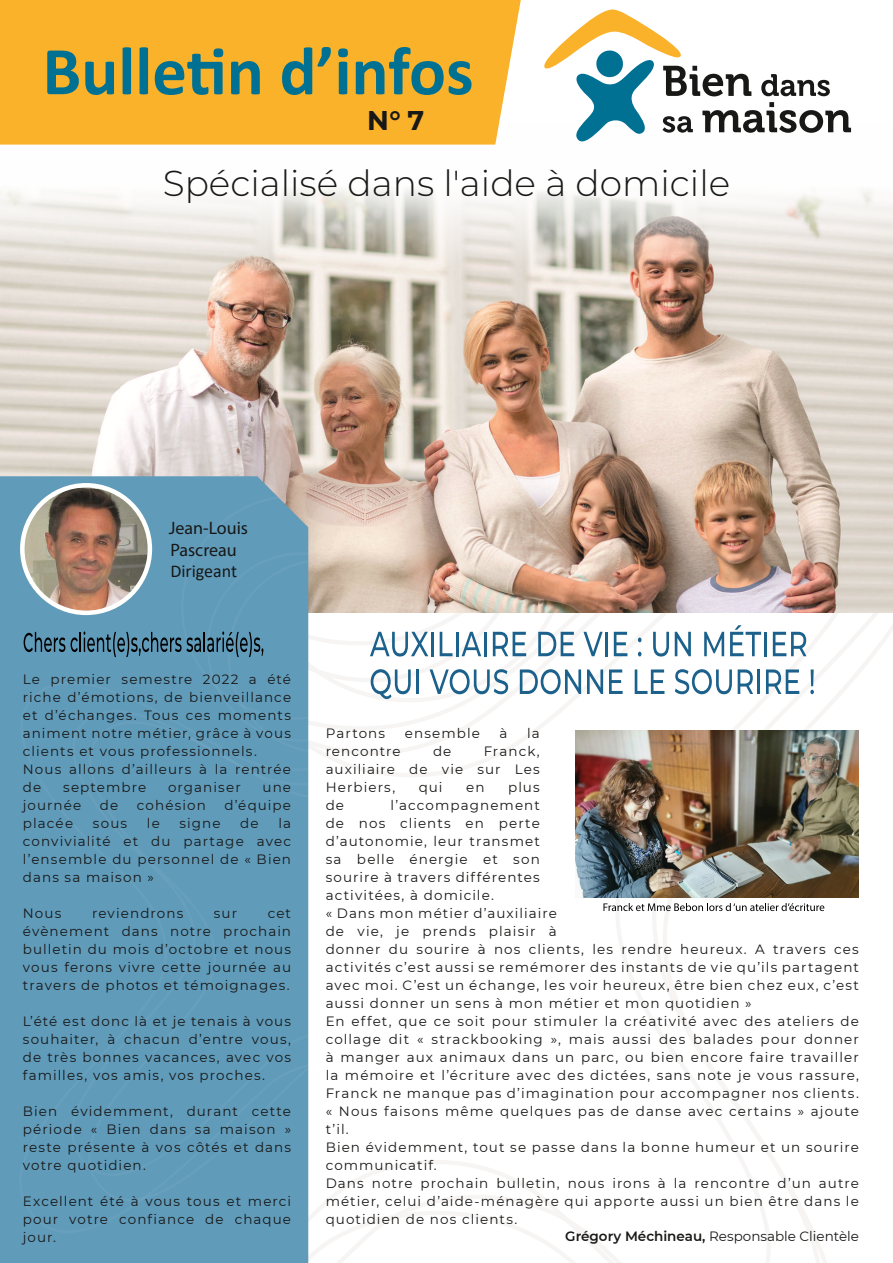
<style>
.page{position:relative;width:893px;height:1263px;background:#fff}
.page>*{position:absolute;margin:0;border:0;box-sizing:border-box;transform-origin:0 0}
.t1{font:700 69px "Calibri";color:#007193}
.t2{font:300 36px "Montserrat";color:#181817}
.t3{font:700 27px "Montserrat";color:#181817}
.t4{font:18px "Myriad Pro";color:#181817}
.t5{font:18px "Calibri";color:#181817}
.Paragraphe_aligné{font:13.5px/18px "Montserrat";letter-spacing:.08em;color:#181817;text-align:justify}
.Paragraphe_aligné-2{font:13.5px "Montserrat";color:#181817}
.s1{font-weight:600}
</style>
<div class="page">
<svg style="left:308px;top:612px;width:585px;height:651px"></svg>
<svg style="left:308px;top:612px;width:250px;height:45px"></svg>
<img style="left:0;top:128px;width:893px;height:484px">
<div style="left:0;top:0;width:521px;height:145px;background:#fab22a"></div>
<div style="left:0;top:476px;width:308px;height:787px;background:#609bba"></div>
<div style="left:18px;top:570px;width:290px;height:664px;background:#609bba"></div>
<img style="left:22px;top:485px;width:128px;height:128px;border-radius:64px">
<div style="left:20px;top:483px;width:132px;height:132px;border:4px solid #fffffe;border-radius:50%"></div>
<svg style="left:539px;top:10px;width:312px;height:137px"></svg>
<svg style="left:370px;top:632px;width:58px;height:24px"></svg>
<hr style="left:431px;top:632px;width:3px;height:24px;background:#1c618c">
<svg style="left:440px;top:632px;width:12px;height:24px"></svg>
<hr style="left:456px;top:632px;width:2px;height:24px;background:#1c618c">
<svg style="left:462px;top:632px;width:19px;height:24px"></svg>
<hr style="left:484px;top:632px;width:3px;height:24px;background:#1c618c">
<svg style="left:493px;top:632px;width:33px;height:24px"></svg>
<svg style="left:538px;top:632px;width:36px;height:24px"></svg>
<svg style="left:583px;top:632px;width:20px;height:24px"></svg>
<hr style="left:605px;top:632px;width:3px;height:24px;background:#1c618c">
<svg style="left:614px;top:632px;width:13px;height:24px"></svg>
<svg style="left:638px;top:637px;width:3px;height:5px"></svg>
<svg style="left:638px;top:652px;width:3px;height:4px"></svg>
<svg style="left:653px;top:632px;width:16px;height:24px"></svg>
<svg style="left:675px;top:632px;width:16px;height:24px"></svg>
<svg style="left:704px;top:632px;width:20px;height:24px"></svg>
<svg style="left:730px;top:625px;width:31px;height:31px"></svg>
<hr style="left:764px;top:632px;width:3px;height:24px;background:#1c618c">
<svg style="left:773px;top:632px;width:33px;height:24px"></svg>
<svg style="left:371px;top:669px;width:40px;height:30px"></svg>
<hr style="left:416px;top:669px;width:3px;height:25px;background:#1c618c">
<svg style="left:430px;top:669px;width:78px;height:25px"></svg>
<svg style="left:520px;top:669px;width:61px;height:25px"></svg>
<svg style="left:587px;top:669px;width:16px;height:25px"></svg>
<svg style="left:609px;top:669px;width:14px;height:25px"></svg>
<svg style="left:635px;top:669px;width:29px;height:25px"></svg>
<svg style="left:675px;top:669px;width:57px;height:25px"></svg>
<svg style="left:738px;top:669px;width:15px;height:25px"></svg>
<hr style="left:757px;top:669px;width:3px;height:25px;background:#1c618c">
<svg style="left:766px;top:669px;width:33px;height:25px"></svg>
<svg style="left:810px;top:669px;width:4px;height:25px"></svg>
<svg style="left:24px;top:632px;width:41px;height:20px"></svg>
<svg style="left:71px;top:494px;width:237px;height:261px;background:#6895ac"></svg>
<img style="left:575px;top:730px;width:283px;height:167px">
<svg style="left:603px;top:903px;width:221px;height:8px"></svg>
<p class="t1" style="left:43px;top:23px;width:433px">Bulletin d’infos</p>
<p class="t3" style="left:367px;top:100px;width:59px">N° 7</p>
<p class="t2" style="left:163px;top:159px;width:569px">Spécialisé dans l'aide à domicile</p>
<p class="t4" style="left:169px;top:517px;width:81px">Jean-Louis</p>
<p class="t4" style="left:170px;top:539px;width:68px">Pascreau</p>
<p class="t5" style="left:170px;top:559px;width:68px">Dirigeant</p>
<p class="Paragraphe_aligné" style="left:23px;top:670px;width:270px">Le premier semestre 2022 a été riche d’émotions, de bienveillance et d’échanges. Tous ces moments animent notre métier, grâce à vous clients et vous professionnels.</p>
<p class="Paragraphe_aligné" style="left:23px;top:760px;width:270px">Nous allons d’ailleurs à la rentrée de</p>
<p class="Paragraphe_aligné" style="left:63px;top:778px;width:84px">septembre</p>
<p class="Paragraphe_aligné" style="left:168px;top:778px;width:74px">organiser</p>
<p class="Paragraphe_aligné" style="left:263px;top:778px;width:30px">une</p>
<p class="Paragraphe_aligné" style="left:23px;top:796px;width:60px">journée</p>
<p class="Paragraphe_aligné" style="left:100px;top:796px;width:20px">de</p>
<p class="Paragraphe_aligné" style="left:137px;top:796px;width:71px">cohésion</p>
<p class="Paragraphe_aligné" style="left:224px;top:796px;width:68px">d’équipe</p>
<p class="Paragraphe_aligné" style="left:23px;top:814px;width:52px">placée</p>
<p class="Paragraphe_aligné" style="left:93px;top:814px;width:36px">sous</p>
<p class="Paragraphe_aligné" style="left:147px;top:814px;width:14px">le</p>
<p class="Paragraphe_aligné" style="left:180px;top:814px;width:43px">signe</p>
<p class="Paragraphe_aligné" style="left:240px;top:814px;width:20px">de</p>
<p class="Paragraphe_aligné" style="left:23px;top:814px;width:270px;text-indent:256px">la convivialité et du partage avec l’ensemble du personnel de « Bien dans sa maison »</p>
<p class="Paragraphe_aligné" style="left:23px;top:904px;width:40px">Nous</p>
<p class="Paragraphe_aligné" style="left:92px;top:904px;width:93px">reviendrons</p>
<p class="Paragraphe_aligné" style="left:214px;top:904px;width:25px">sur</p>
<p class="Paragraphe_aligné" style="left:23px;top:904px;width:270px;text-indent:245px">cet évènement dans notre prochain bulletin du mois d’octobre et nous vous ferons vivre cette journée au travers de photos et témoignages.</p>
<p class="Paragraphe_aligné" style="left:23px;top:1012px;width:270px">L’été est donc là et je tenais à vous souhaiter, à chacun d’entre vous, de très bonnes vacances, avec vos familles, vos amis, vos proches.</p>
<p class="Paragraphe_aligné" style="left:23px;top:1102px;width:270px">Bien évidemment, durant cette période « Bien dans sa maison » reste présente à vos côtés et dans votre quotidien.</p>
<p class="Paragraphe_aligné" style="left:23px;top:1192px;width:270px">Excellent été à vous tous et merci pour votre confiance de chaque jour.</p>
<p class="Paragraphe_aligné" style="left:326px;top:724px;width:61px">Partons</p>
<p class="Paragraphe_aligné" style="left:405px;top:724px;width:77px">ensemble</p>
<p class="Paragraphe_aligné" style="left:500px;top:724px;width:9px">à</p>
<p class="Paragraphe_aligné" style="left:527px;top:724px;width:14px">la</p>
<p class="Paragraphe_aligné" style="left:326px;top:742px;width:77px">rencontre</p>
<p class="Paragraphe_aligné" style="left:433px;top:742px;width:20px">de</p>
<p class="Paragraphe_aligné" style="left:326px;top:742px;width:216px;text-indent:158px">Franck, auxiliaire de vie sur Les Herbiers,</p>
<p class="Paragraphe_aligné" style="left:419px;top:778px;width:25px">qui</p>
<p class="Paragraphe_aligné" style="left:466px;top:778px;width:20px">en</p>
<p class="Paragraphe_aligné" style="left:508px;top:778px;width:33px">plus</p>
<p class="Paragraphe_aligné" style="left:326px;top:796px;width:216px;text-indent:65px">l’accompagnement de nos clients en perte d’autonomie, leur transmet sa belle énergie et son sourire à travers différentes activitées, à domicile.</p>
<p class="Paragraphe_aligné" style="left:326px;top:904px;width:535px;text-align:left">« Dans mon métier d’auxiliaire<br>de vie, je prends plaisir à<br>donner du sourire à nos clients, les rendre heureux. A travers ces activités c’est aussi se remémorer des instants de vie qu’ils partagent avec moi. C’est un échange, les voir heureux, être bien chez eux, c’est aussi donner un sens à mon métier et mon quotidien »</p>
<p class="Paragraphe_aligné" style="left:326px;top:1012px;width:535px">En effet, que ce soit pour stimuler la créativité avec des ateliers de collage dit « strackbooking », mais aussi des balades pour donner à manger aux animaux dans un parc, ou bien encore faire travailler la mémoire et l’écriture avec des dictées, sans note je vous rassure, Franck ne manque pas d’imagination pour accompagner nos clients. « Nous faisons même quelques pas de danse avec certains » ajoute t’il.</p>
<p class="Paragraphe_aligné" style="left:326px;top:1138px;width:535px">Bien évidemment, tout se passe dans la bonne humeur et un sourire communicatif.</p>
<p class="Paragraphe_aligné" style="left:326px;top:1174px;width:535px">Dans notre prochain bulletin, nous irons à la rencontre d’un autre métier, celui d’aide-ménagère qui apporte aussi un bien être dans le quotidien de nos clients.</p>
<p class="Paragraphe_aligné" style="left:326px;top:796px;width:20px">de</p>
<p class="Paragraphe_aligné-2" style="left:565px;top:1227px;width:295px"><span class="s1">Grégory Méchineau,</span> Responsable Clientèle</p>
</div>
